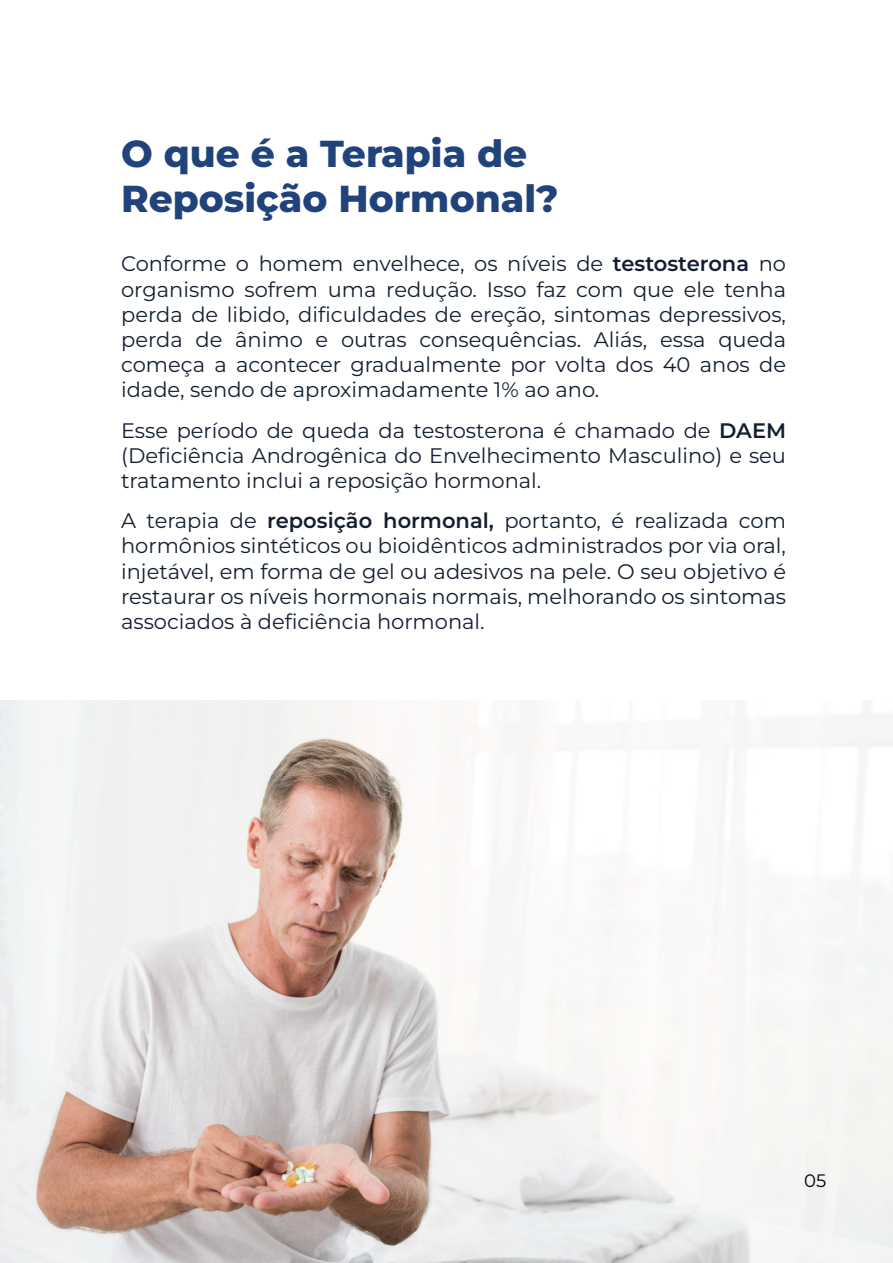
<style>
.page{position:relative;width:893px;height:1263px;background:#fff}
.page>*{position:absolute;margin:0;border:0;box-sizing:border-box;transform-origin:0 0}
.t1{font:800 37.5px/45px "Montserrat";color:#21437b}
.t2{font:21px/25.2px "Montserrat";color:#131f31;text-align:justify}
.t3{font:18px "Montserrat";color:#000}
.s1{font-weight:600}
</style>
<div class="page">
<img style="left:1px;top:700px;width:892px;height:563px">
<h1 class="t1" style="left:121px;top:129px;width:439px">O que é a Terapia de<br>Reposição Hormonal?</h1>
<p class="t2" style="left:121px;top:251px;width:667px">Conforme o homem envelhece, os níveis de <span class="s1">testosterona</span> no organismo sofrem uma redução. Isso faz com que ele tenha perda de libido, dificuldades de ereção, sintomas depressivos, perda de ânimo e outras consequências. Aliás, essa queda começa a acontecer gradualmente por volta dos 40 anos de idade, sendo de aproximadamente 1% ao ano.</p>
<p class="t2" style="left:121px;top:417px;width:667px">Esse período de queda da testosterona é chamado de <span class="s1">DAEM </span>(Deficiência Androgênica do Envelhecimento Masculino) e seu tratamento inclui a reposição hormonal.</p>
<p class="t2" style="left:121px;top:507px;width:666px">A terapia de <span class="s1">reposição hormonal,</span> portanto, é realizada com hormônios sintéticos ou bioidênticos administrados por via oral, injetável, em forma de gel ou adesivos na pele. O seu objetivo é restaurar os níveis hormonais normais, melhorando os sintomas associados à deficiência hormonal.</p>
<p class="t3" style="left:804px;top:1168px;width:24px">05</p>
</div>
